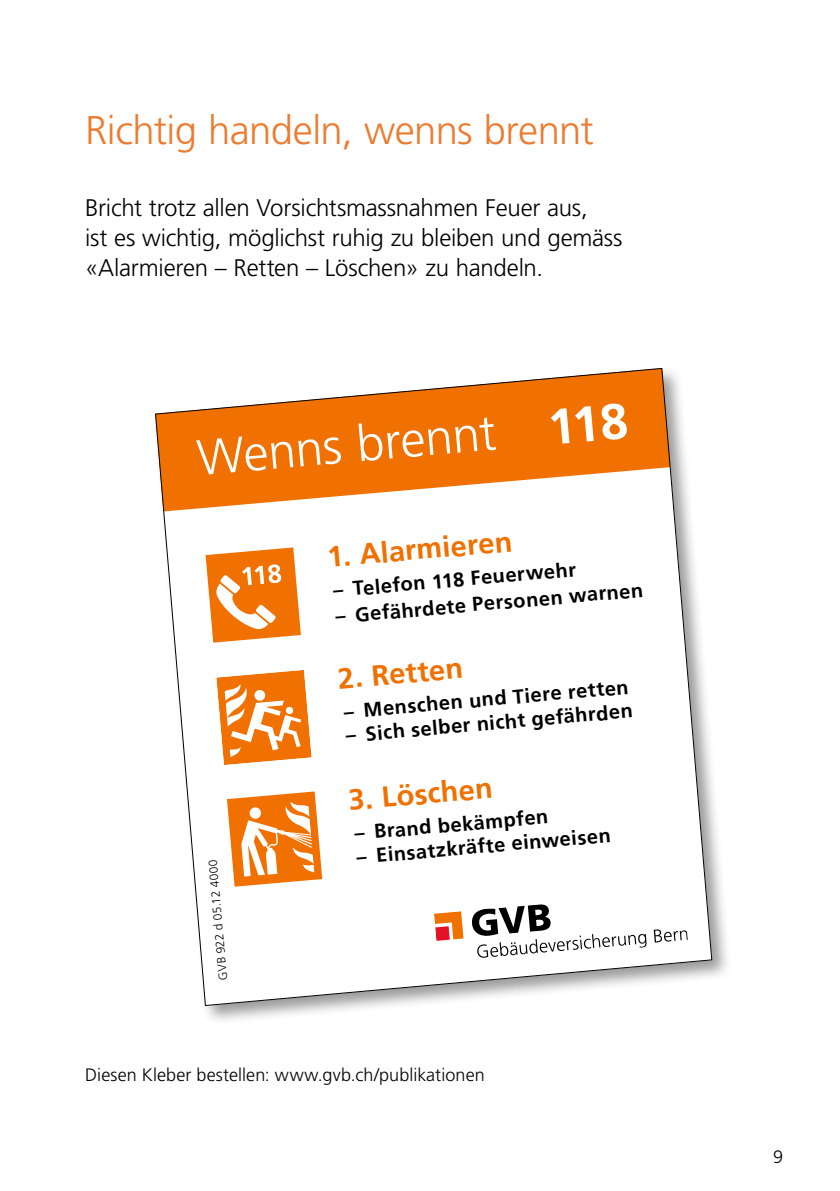
<style>
.page{position:relative;width:840px;height:1191px;background:#fff}
.page>*{position:absolute;margin:0;border:0;box-sizing:border-box;transform-origin:0 0}
.t1{font:300 50px "Frutiger LT";color:#fff}
.t2{font:300 40px "Frutiger LT";letter-spacing:-.015em;color:#ec7b30}
.t3{font:700 29px "Frutiger LT";color:#f07000}
.t4{font:300 24px/30px "Frutiger LT";letter-spacing:-.01em;color:#000}
.t5{font:700 20px "Frutiger LT";color:#000}
.t6{font:300 18px "Frutiger LT";letter-spacing:.005em;color:#000}
.t7{font:300 12px "Frutiger LT";color:#000}
</style>
<div class="page">
<div style="left:152px;top:365px;width:579px;height:660px;background:#000;opacity:.4"></div>
<svg style="left:155px;top:368px;width:556px;height:637px"></svg>
<svg style="left:155px;top:368px;width:515px;height:143px;fill:#f07000"></svg>
<svg style="left:205px;top:547px;width:96px;height:95px"></svg>
<svg style="left:216px;top:670px;width:95px;height:95px"></svg>
<svg style="left:227px;top:791px;width:95px;height:95px"></svg>
<svg style="left:471px;top:904px;width:175px;height:54px"></svg>
<svg style="left:653px;top:929px;width:34px;height:13px"></svg>
<svg style="left:433px;top:911px;width:30px;height:30px"></svg>
<div style="left:549px;top:402px;width:78px;height:42px;background:#f07000"></div>
<h2 class="t2" style="left:85px;top:108px;width:510px">Richtig handeln, wenns brennt</h2>
<p class="t4" style="left:85px;top:193px;width:538px">Bricht trotz allen Vorsichtsmassnahmen Feuer aus,<br>ist es wichtig, möglichst ruhig zu bleiben und gemäss «Alarmieren – Retten – Löschen» zu handeln.</p>
<h1 class="t1" style="left:194px;top:430px;width:301px;rotate:-5deg">Wenns brennt</h1>
<p class="t7" style="left:216px;top:980px;width:122px;rotate:-95deg">GVB 922 d 05.12 4000</p>
<h3 class="t3" style="left:326px;top:540px;width:187px;rotate:-5deg">1. Alarmieren</h3>
<p class="t5" style="left:332px;top:578px;width:245px;rotate:-5deg">– Telefon 118 Feuerwehr</p>
<p class="t5" style="left:334px;top:605px;width:310px;rotate:-5deg">– Gefährdete Personen warnen</p>
<h3 class="t3" style="left:336px;top:661px;width:127px;rotate:-5deg">2. Retten</h3>
<p class="t5" style="left:342px;top:700px;width:287px;rotate:-5deg">– Menschen und Tiere retten</p>
<p class="t5" style="left:345px;top:724px;width:289px;rotate:-5deg">– Sich selber nicht gefährden</p>
<h3 class="t3" style="left:347px;top:783px;width:146px;rotate:-5deg">3. Löschen</h3>
<p class="t5" style="left:353px;top:821px;width:196px;rotate:-5deg">– Brand bekämpfen</p>
<p class="t5" style="left:355px;top:845px;width:256px;rotate:-5deg">– Einsatzkräfte einweisen</p>
<p class="t6" style="left:85px;top:1064px;width:401px">Diesen Kleber bestellen: www.gvb.ch/publikationen</p>
<p class="t6" style="left:772px;top:1146px;width:12px">9</p>
</div>
